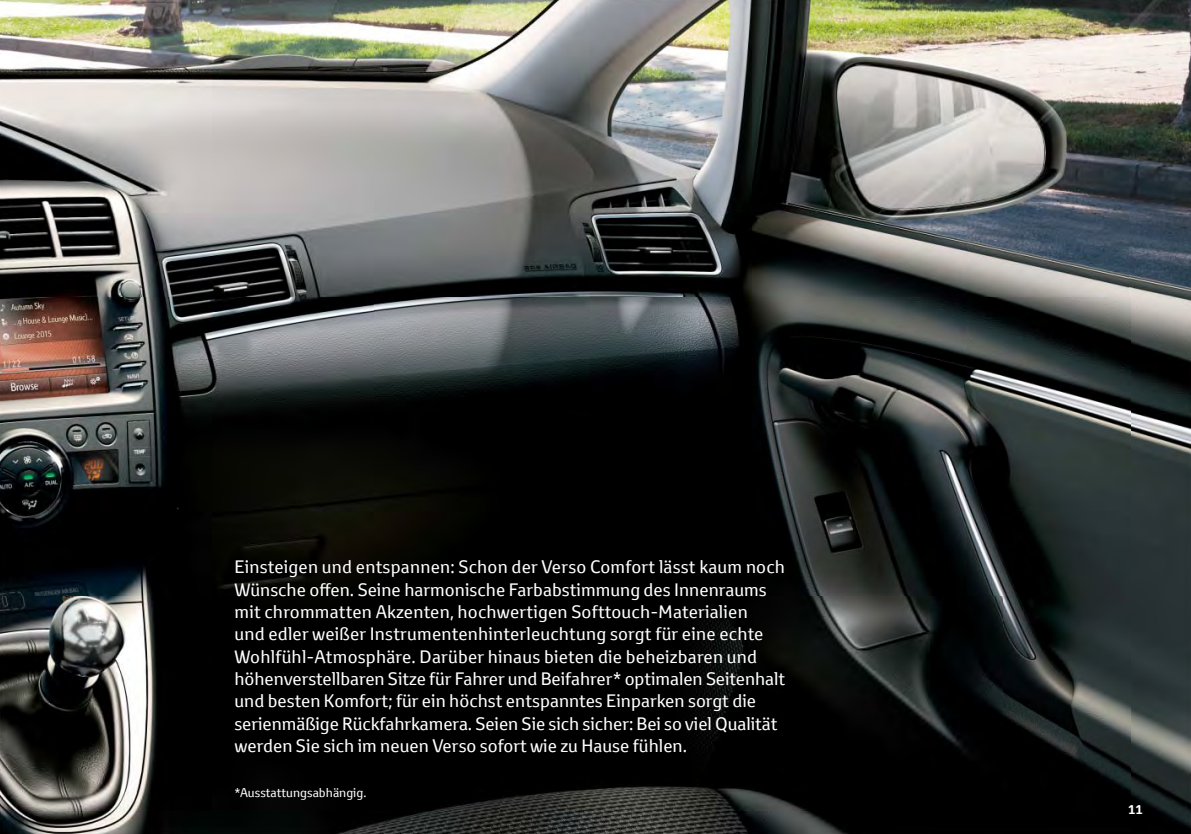
<style>
.page{position:relative;width:1191px;height:834px;background:#fff}
.page>*{position:absolute;margin:0;border:0;box-sizing:border-box;transform-origin:0 0}
.t1{font:17.5px/22.4px "Toyota Text";color:#fff}
.t2{font:12.25px "Toyota Text";color:#fff}
.t3{font:700 12.25px "Toyota Text";color:#fff}
</style>
<div class="page">
<img style="left:0;top:0;width:1191px;height:833px">
<p class="t1" style="left:234px;top:555px;width:552px">Einsteigen und entspannen: Schon der Verso Comfort lässt kaum noch Wünsche offen. Seine harmonische Farbabstimmung des Innenraums mit chrommatten Akzenten, hochwertigen Softtouch-Materialien<br>und edler weißer Instrumentenhinterleuchtung sorgt für eine echte Wohlfühl-Atmosphäre. Darüber hinaus bieten die beheizbaren und höhenverstellbaren Sitze für Fahrer und Beifahrer* optimalen Seitenhalt und besten Komfort; für ein höchst entspanntes Einparken sorgt die serienmäßige Rückfahrkamera. Seien Sie sich sicher: Bei so viel Qualität werden Sie sich im neuen Verso sofort wie zu Hause fühlen.</p>
<p class="t2" style="left:234px;top:784px;width:133px">*Ausstattungsabhängig.</p>
<p class="t3" style="left:1128px;top:800px;width:16px">11</p>
</div>
